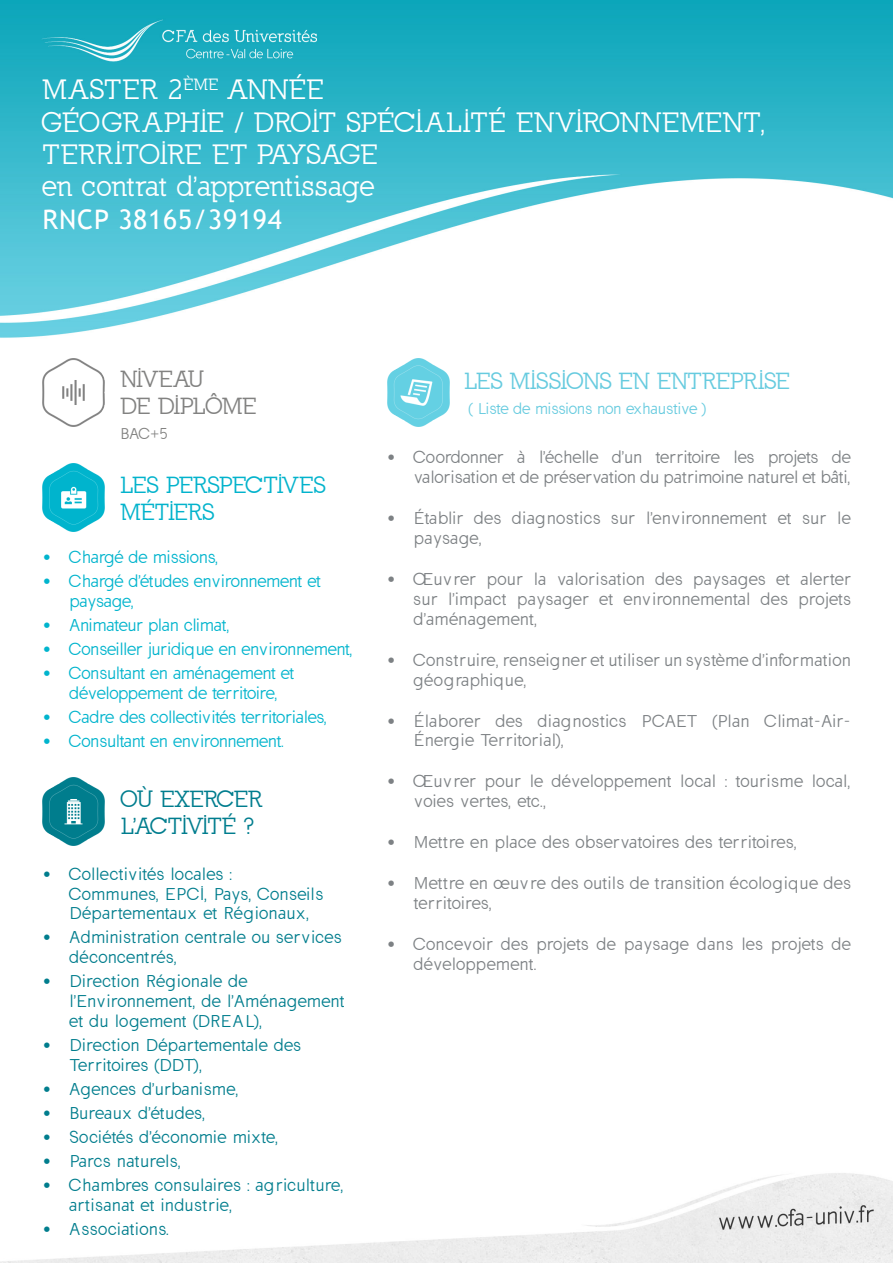
<style>
.page{position:relative;width:893px;height:1263px;background:#fff}
.page>*{position:absolute;margin:0;border:0;box-sizing:border-box;transform-origin:0 0}
.t1{font:27px "California";letter-spacing:.03em;color:#fff}
.t2{font:27px "California";letter-spacing:.05em;color:#fff}
.t3{font:27px "Trebuchet MS";letter-spacing:.03em;color:#fff}
.t4{font:22.5px "California";color:#67cbdf}
.t5{font:22.5px "California";color:#03b3cc}
.t6{font:22.5px/27px "California";color:#007d8e}
.t7{font:22.5px "California";color:#828281}
.t8{font:16.5px/19.8px "California Sans";letter-spacing:.03em;color:#7d8184}
.t9{font:16.5px/19.8px "California Sans";letter-spacing:.03em;color:#007d8d}
.t10{font:16.5px/19.8px "California Sans";color:#00b4cd}
.t11{font:16.5px/19.8px "California Sans";letter-spacing:.01em;color:#7d8184;text-align:right}
.t12{font:16.5px/19.8px "California Sans";letter-spacing:.055em;color:#007d8d}
.t13{font:16.5px/19.8px "California Sans";letter-spacing:.055em;color:#7d8184}
.t14{font:16.5px "California Sans";letter-spacing:.05em;color:#007d8d}
.t15{font:16.5px "California Sans";letter-spacing:.025em;color:#00b4cd}
.t16{font:16.5px "California Sans";letter-spacing:.065em;color:#007d8d}
.t17{font:15px "California Sans";letter-spacing:.025em;color:#67cbdf}
.t18{font:15px "California Sans";color:#828281}
</style>
<div class="page">
<img style="left:0;top:0;width:893px;height:1263px">
<img style="left:43px;top:358px;width:62px;height:69px">
<img style="left:43px;top:463px;width:62px;height:69px">
<img style="left:43px;top:777px;width:62px;height:69px">
<img style="left:387px;top:358px;width:62px;height:69px">
<p class="t2" style="left:43px;top:74px;width:283px">MASTER 2<sup>ÈME</sup> ANNÉE</p>
<p class="t1" style="left:43px;top:106px;width:724px">GÉOGR APHIE / DROIT SPÉCI ALITÉ ENVIRONNEMENT,</p>
<p class="t1" style="left:43px;top:139px;width:337px">TERRITOIRE ET PAYSAGE</p>
<p class="t1" style="left:43px;top:171px;width:333px">en contrat d'apprentissage</p>
<p class="t3" style="left:43px;top:203px;width:241px">RNCP 38165/39194</p>
<p class="t7" style="left:120px;top:366px;width:85px">NIVEAU</p>
<p class="t7" style="left:120px;top:393px;width:138px">DE DIPLÔME</p>
<p class="t18" style="left:120px;top:425px;width:49px">BAC+5</p>
<p class="t5" style="left:120px;top:471px;width:206px">LES PERSPECTIVES</p>
<p class="t5" style="left:120px;top:498px;width:95px">MÉTIERS</p>
<p class="t15" style="left:43px;top:548px;width:177px">• Chargé de missions,</p>
<p class="t10" style="left:70px;top:572px;width:252px;text-indent:-27px">• Chargé d'études environnement et paysage,</p>
<p class="t10" style="left:43px;top:616px;width:188px">• Animateur plan climat,</p>
<p class="t10" style="left:43px;top:640px;width:311px">• Conseiller juridique en environnement,</p>
<p class="t10" style="left:70px;top:664px;width:226px;text-indent:-27px">• Consultant en aménagement et développement de territoire,</p>
<p class="t10" style="left:43px;top:707px;width:286px">• Cadre des collectivités territoriales,</p>
<p class="t10" style="left:43px;top:732px;width:242px">• Consultant en environnement.</p>
<p class="t6" style="left:121px;top:785px;width:142px">OÙ EXERCER<br>L'ACTIVITÉ ?</p>
<p class="t9" style="left:70px;top:864px;width:255px;text-indent:-27px">• Collectivités locales :<br>Communes, EPCI, Pays, Conseils<br>Départementaux et Régionaux,</p>
<p class="t12" style="left:70px;top:928px;width:273px;text-indent:-27px">• Administration centrale ou services déconcentrés,</p>
<p class="t9" style="left:70px;top:972px;width:276px;text-indent:-27px">• Direction Régionale de l'Environnement, de l'Aménagement et du logement (DREAL),</p>
<p class="t9" style="left:70px;top:1035px;width:233px;text-indent:-27px">• Direction Départementale des<br>Territoires (DDT),</p>
<p class="t14" style="left:43px;top:1079px;width:197px">• Agences d'urbanisme,</p>
<p class="t14" style="left:43px;top:1103px;width:164px">• Bureaux d'études,</p>
<p class="t9" style="left:43px;top:1127px;width:237px">• Sociétés d'économie mixte,</p>
<p class="t9" style="left:43px;top:1151px;width:140px">• Parcs naturels,</p>
<p class="t12" style="left:70px;top:1175px;width:275px;text-indent:-27px">• Chambres consulaires : agriculture, artisanat et industrie,</p>
<p class="t16" style="left:43px;top:1219px;width:128px">• Associations.</p>
<p class="t4" style="left:464px;top:368px;width:327px">LES MISSIONS EN ENTREPRISE</p>
<p class="t17" style="left:469px;top:400px;width:239px">( Liste de missions non exhaustive )</p>
<p class="t11" style="left:387px;top:448px;width:465px">• Coordonner à l'échelle d'un territoire les projets de valorisation et de préservation du patrimoine naturel et bâti,</p>
<p class="t8" style="left:414px;top:509px;width:438px;text-indent:-27px">• Établir des diagnostics sur l'environnement et sur le paysage,</p>
<p class="t8" style="left:414px;top:569px;width:438px;text-align:justify;text-indent:-27px">• Œuvrer pour la valorisation des paysages et alerter sur l'impact paysager et environnemental des projets d'aménagement,</p>
<p class="t8" style="left:414px;top:650px;width:438px;text-indent:-27px">• Construire, renseigner et utiliser un système d'information géographique,</p>
<p class="t8" style="left:414px;top:711px;width:438px;text-indent:-27px">• Élaborer des diagnostics PCAET (Plan Climat-Air-<br>Énergie Territorial),</p>
<p class="t8" style="left:414px;top:772px;width:438px;text-indent:-27px">• Œuvrer pour le développement local : tourisme local, voies vertes, etc.,</p>
<p class="t8" style="left:387px;top:833px;width:411px">• Mettre en place des observatoires des territoires,</p>
<p class="t13" style="left:414px;top:874px;width:438px;text-indent:-27px">• Mettre en œuvre des outils de transition écologique des territoires,</p>
<p class="t8" style="left:414px;top:935px;width:438px;text-indent:-27px">• Concevoir des projets de paysage dans les projets de développement.</p>
</div>
